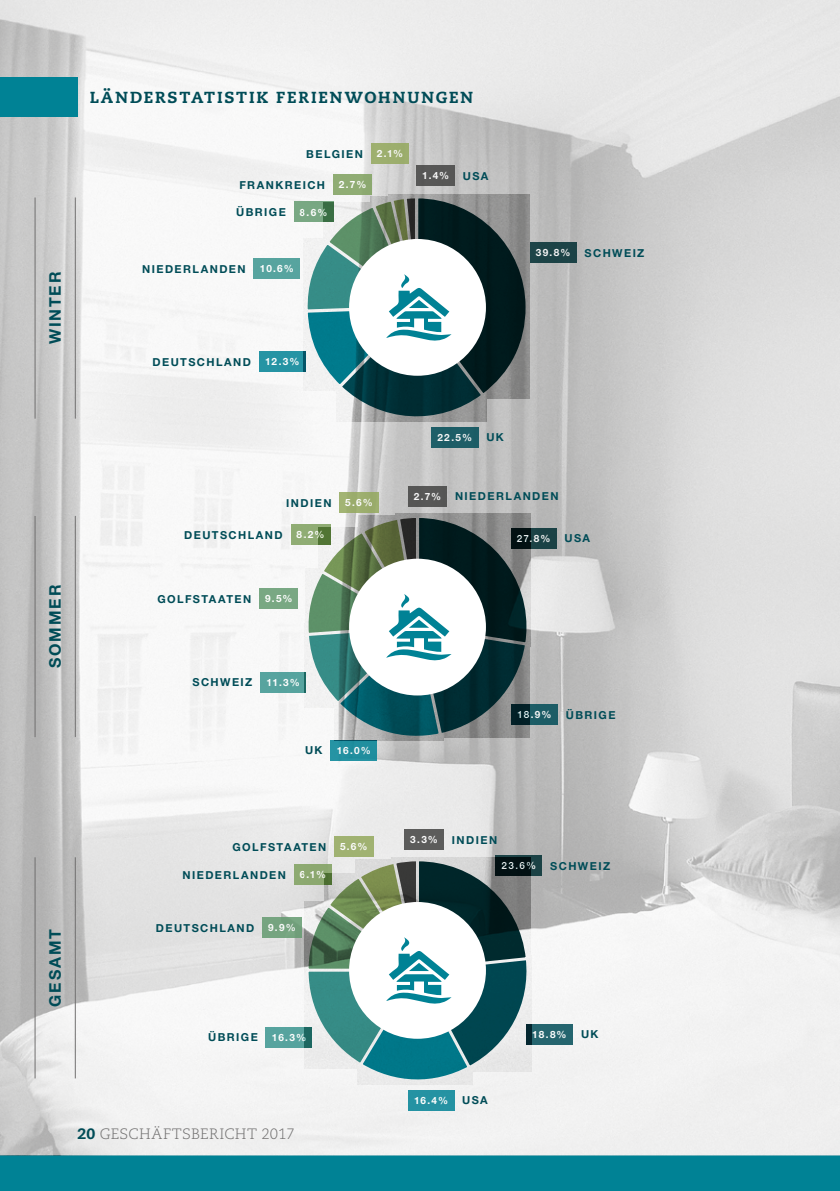
<style>
.page{position:relative;width:840px;height:1191px;background:#fff}
.page>*{position:absolute;margin:0;border:0;box-sizing:border-box;transform-origin:0 0}
.t1{font:800 16px "Caecilia LT Std";letter-spacing:.115em;color:#004c57}
.t2{font:700 16px "Helvetica Neue LT Std";letter-spacing:.12em;color:#004c57}
.t3{font:300 15px "Caecilia LT Std";letter-spacing:.02em;color:#706f6f}
.t4{font:700 11px "Helvetica Neue LT Std";letter-spacing:.13em;color:#004c57}
.t5{font:700 10px "Helvetica Neue LT Std";letter-spacing:.095em;color:#fff}
.s1{font-weight:800;color:#004c57}
</style>
<div class="page">
<div style="left:0;top:1155px;width:839px;height:36px;background:#008295"></div>
<img style="left:0;top:0;width:839px;height:1155px">
<div style="left:259px;top:352px;width:46px;height:20px;background:#2594a4"></div>
<div style="left:330px;top:740px;width:47px;height:20px;background:#218f9f"></div>
<div style="left:408px;top:1090px;width:46px;height:20px;background:#2492a3"></div>
<div style="left:253px;top:259px;width:47px;height:20px;background:#57a49f"></div>
<div style="left:260px;top:672px;width:46px;height:20px;background:#57a49f"></div>
<div style="left:265px;top:1027px;width:47px;height:20px;background:#56a39e"></div>
<div style="left:294px;top:202px;width:39px;height:20px;background:#79a883"></div>
<div style="left:259px;top:588px;width:39px;height:20px;background:#79a883"></div>
<div style="left:262px;top:917px;width:39px;height:20px;background:#76a480"></div>
<div style="left:333px;top:175px;width:39px;height:20px;background:#90ad74"></div>
<div style="left:290px;top:525px;width:40px;height:20px;background:#90ac74"></div>
<div style="left:294px;top:864px;width:37px;height:21px;background:#8daa71"></div>
<div style="left:371px;top:144px;width:37px;height:20px;background:#9daf6e"></div>
<div style="left:339px;top:492px;width:39px;height:20px;background:#9cae6d"></div>
<div style="left:334px;top:836px;width:39px;height:20px;background:#a0b271"></div>
<div style="left:416px;top:166px;width:38px;height:20px;background:#575756"></div>
<div style="left:408px;top:486px;width:39px;height:20px;background:#575656"></div>
<div style="left:404px;top:829px;width:39px;height:20px;background:#5c5c5b"></div>
<div style="left:529px;top:242px;width:47px;height:21px;background:#1c4346"></div>
<div style="left:510px;top:528px;width:46px;height:20px;background:#1b4246"></div>
<div style="left:495px;top:855px;width:47px;height:20px;background:#1b4245"></div>
<div style="left:431px;top:427px;width:47px;height:20px;background:#1d5e67"></div>
<div style="left:511px;top:704px;width:46px;height:20px;background:#1c5c66"></div>
<div style="left:526px;top:1024px;width:46px;height:20px;background:#25656f"></div>
<svg style="left:303px;top:194px;width:226px;height:227px"></svg>
<svg style="left:304px;top:514px;width:226px;height:226px"></svg>
<svg style="left:304px;top:857px;width:227px;height:227px"></svg>
<div style="left:0;top:77px;width:77px;height:40px;background:#008295"></div>
<hr style="left:35px;top:197px;width:1px;height:221px;background:#706f6f">
<hr style="left:75px;top:197px;width:1px;height:221px;background:#706f6f">
<hr style="left:35px;top:516px;width:1px;height:221px;background:#706f6f">
<hr style="left:75px;top:516px;width:1px;height:221px;background:#706f6f">
<hr style="left:35px;top:857px;width:1px;height:221px;background:#706f6f">
<hr style="left:75px;top:857px;width:1px;height:221px;background:#706f6f">
<h1 class="t2" style="left:45px;top:344px;width:74px;rotate:-90deg">WINTER</h1>
<h1 class="t2" style="left:45px;top:668px;width:85px;rotate:-90deg">SOMMER</h1>
<h1 class="t1" style="left:90px;top:87px;width:385px">LÄNDERSTATISTIK FERIENWOHNUNGEN</h1>
<p class="t4" style="left:306px;top:147px;width:58px">BELGIEN</p>
<p class="t4" style="left:239px;top:178px;width:87px">FRANKREICH</p>
<p class="t4" style="left:236px;top:205px;width:51px">ÜBRIGE</p>
<p class="t5" style="left:299px;top:206px;width:29px">8.6%</p>
<p class="t5" style="left:338px;top:179px;width:29px">2.7%</p>
<p class="t5" style="left:376px;top:148px;width:28px">2.1%</p>
<p class="t4" style="left:142px;top:262px;width:105px">NIEDERLANDEN</p>
<p class="t5" style="left:260px;top:262px;width:36px">10.6%</p>
<p class="t5" style="left:422px;top:169px;width:28px">1.4%</p>
<p class="t4" style="left:462px;top:169px;width:27px">USA</p>
<p class="t5" style="left:535px;top:246px;width:36px">39.8%</p>
<p class="t4" style="left:584px;top:246px;width:61px">SCHWEIZ</p>
<p class="t4" style="left:152px;top:355px;width:100px">DEUTSCHLAND</p>
<p class="t5" style="left:265px;top:356px;width:36px">12.3%</p>
<p class="t4" style="left:286px;top:496px;width:47px">INDIEN</p>
<p class="t4" style="left:184px;top:528px;width:100px">DEUTSCHLAND</p>
<p class="t5" style="left:296px;top:528px;width:29px">8.2%</p>
<p class="t5" style="left:345px;top:496px;width:29px">5.6%</p>
<p class="t4" style="left:157px;top:592px;width:95px">GOLFSTAATEN</p>
<p class="t5" style="left:265px;top:592px;width:29px">9.5%</p>
<p class="t4" style="left:192px;top:675px;width:61px">SCHWEIZ</p>
<p class="t5" style="left:266px;top:676px;width:35px">11.3%</p>
<p class="t4" style="left:305px;top:743px;width:19px">UK</p>
<p class="t5" style="left:336px;top:744px;width:36px">16.0%</p>
<p class="t5" style="left:437px;top:431px;width:36px">22.5%</p>
<p class="t4" style="left:486px;top:430px;width:19px">UK</p>
<p class="t5" style="left:413px;top:490px;width:29px">2.7%</p>
<p class="t4" style="left:455px;top:489px;width:105px">NIEDERLANDEN</p>
<p class="t5" style="left:516px;top:532px;width:35px">27.8%</p>
<p class="t4" style="left:564px;top:531px;width:27px">USA</p>
<p class="t5" style="left:517px;top:708px;width:36px">18.9%</p>
<p class="t4" style="left:565px;top:708px;width:51px">ÜBRIGE</p>
<h1 class="t2" style="left:45px;top:1006px;width:79px;rotate:-90deg">GESAMT</h1>
<p class="t4" style="left:232px;top:840px;width:95px">GOLFSTAATEN</p>
<p class="t4" style="left:182px;top:868px;width:105px">NIEDERLANDEN</p>
<p class="t5" style="left:299px;top:868px;width:28px">6.1%</p>
<p class="t5" style="left:340px;top:840px;width:29px">5.6%</p>
<p class="t4" style="left:156px;top:920px;width:100px">DEUTSCHLAND</p>
<p class="t5" style="left:268px;top:921px;width:29px">9.9%</p>
<p class="t4" style="left:208px;top:1030px;width:51px">ÜBRIGE</p>
<p class="t5" style="left:272px;top:1031px;width:36px">16.3%</p>
<h2 class="t3" style="left:77px;top:1125px;width:219px"><span class="s1">20</span> GESCHÄFTSBERICHT 2017</h2>
<p class="t5" style="left:410px;top:833px;width:29px">3.3%</p>
<p class="t4" style="left:451px;top:832px;width:47px">INDIEN</p>
<p class="t5" style="left:501px;top:859px;width:36px">23.6%</p>
<p class="t4" style="left:550px;top:859px;width:61px">SCHWEIZ</p>
<p class="t5" style="left:532px;top:1028px;width:36px">18.8%</p>
<p class="t4" style="left:580px;top:1027px;width:19px">UK</p>
<p class="t5" style="left:414px;top:1094px;width:35px">16.4%</p>
<p class="t4" style="left:462px;top:1093px;width:27px">USA</p>
</div>
